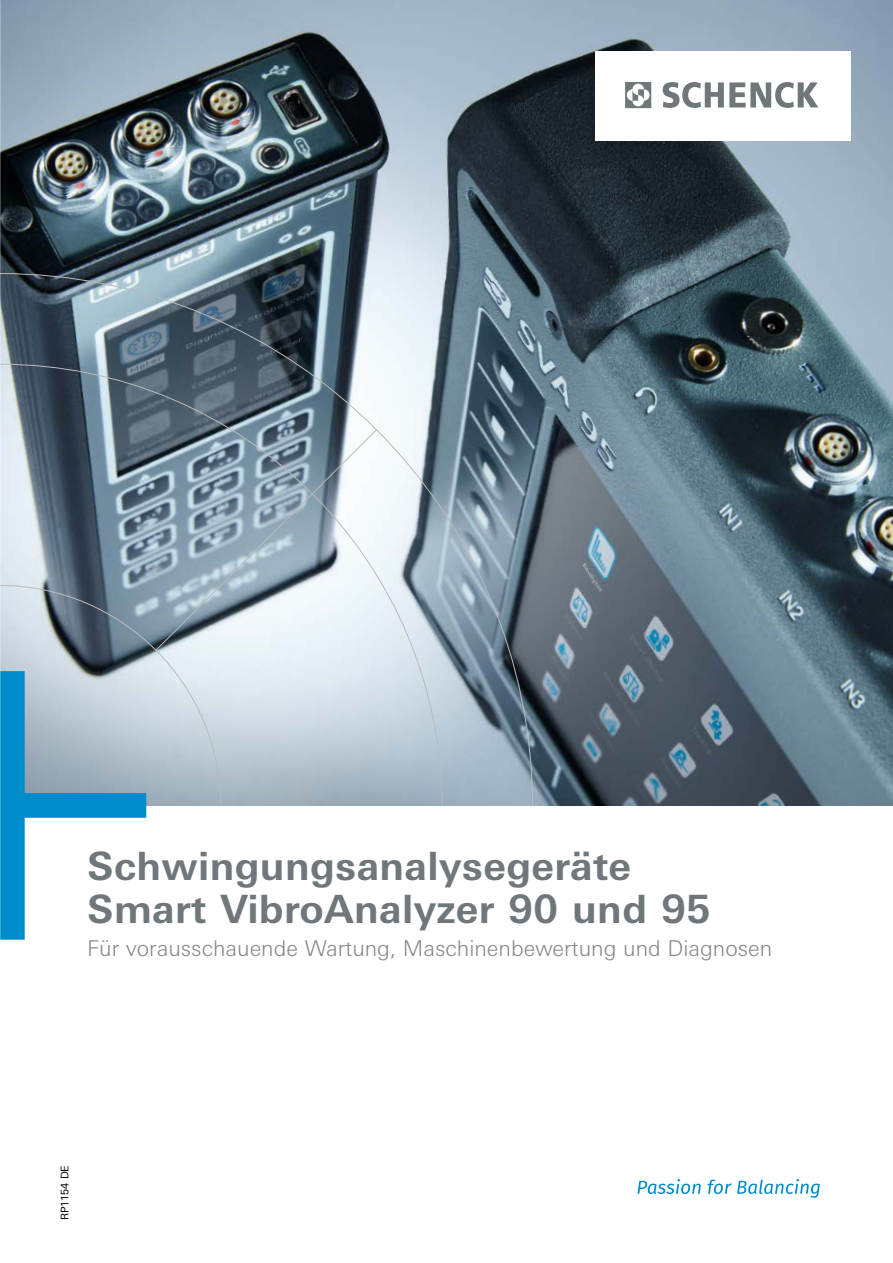
<style>
.page{position:relative;width:893px;height:1263px;background:#fff}
.page>*{position:absolute;margin:0;border:0;box-sizing:border-box;transform-origin:0 0}
.t1{font:700 39px/43.5px "Univers Next W1 G";letter-spacing:.01em;color:#70777a}
.t2{font:300 21.75px "Univers Next W1 G";color:#878787}
.t3{font:10.5px "Univers Next W1 G";color:#000}
</style>
<div class="page">
<img style="left:0;top:0;width:893px;height:805px">
<div style="left:595px;top:51px;width:255px;height:89px;background:#fff"></div>
<svg style="left:663px;top:82px;width:155px;height:26px"></svg>
<svg style="left:625px;top:82px;width:26px;height:26px"></svg>
<svg style="left:0;top:273px;width:533px;height:532px;background:#92a2ae"></svg>
<div style="left:0;top:793px;width:146px;height:25px;background:#008bcb"></div>
<div style="left:0;top:671px;width:25px;height:269px;background:#008bcb"></div>
<svg style="left:637px;top:1179px;width:64px;height:15px"></svg>
<svg style="left:708px;top:1179px;width:112px;height:19px"></svg>
<h1 class="t1" style="left:87px;top:844px;width:625px">Schwingungsanalysegeräte<br>Smart VibroAnalyzer 90 und 95</h1>
<p class="t2" style="left:87px;top:936px;width:687px">Für vorausschauende Wartung, Maschinenbewertung und Diagnosen</p>
<p class="t3" style="left:59px;top:1220px;width:57px;rotate:-90deg">RP1154 DE</p>
</div>
